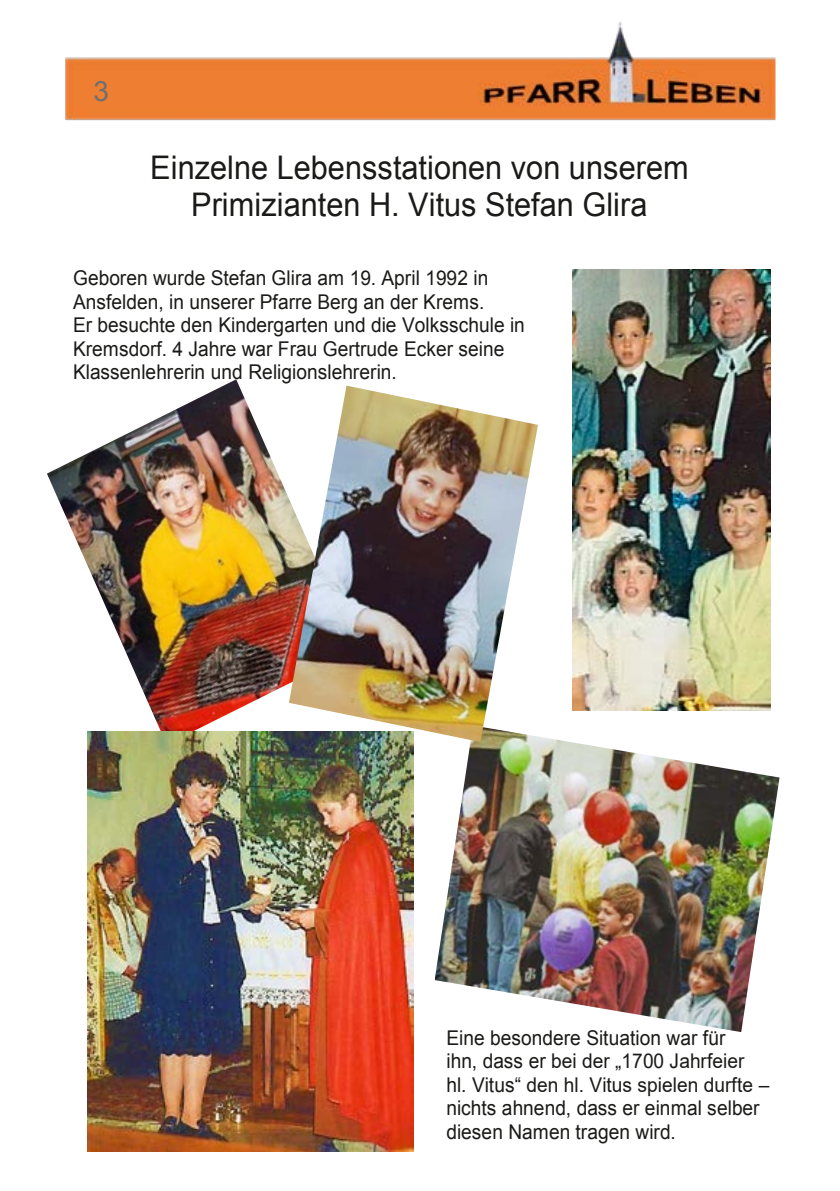
<style>
.page{position:relative;width:840px;height:1191px;background:#fff}
.page>*{position:absolute;margin:0;border:0;box-sizing:border-box;transform-origin:0 0}
.t1{font:32.6px/37.2px "Arial";color:#1a1a18;text-align:center;scale:.94 1}
.t2{font:28px "Arial";color:#6f6f6e}
.t3{font:20.4px/23.4px "Arial";color:#1a1a18;scale:.94 1}
.s1{font-style:inherit}
</style>
<div class="page">
<img style="left:65px;top:21px;width:709px;height:100px">
<img style="left:435px;top:736px;width:344px;height:296px">
<img style="left:572px;top:269px;width:197px;height:442px">
<img style="left:47px;top:379px;width:242px;height:365px">
<img style="left:289px;top:385px;width:248px;height:357px">
<img style="left:88px;top:731px;width:325px;height:420px">
<h2 class="t2" style="left:94px;top:73px;width:17px">3</h2>
<h1 class="t1" style="left:150px;top:149px;width:574px">Einzelne Lebensstationen von unserem<br>Primizianten H. Vitus Stefan Glira</h1>
<p class="t3" style="left:73px;top:267px;width:481px">Geboren wurde Stefan Glira am 19. April 1992 in Ansfelden, in unserer Pfarre Berg an der Krems.<br>Er besuchte den Kindergarten und die Volksschule in Kremsdorf. 4 Jahre war Frau Gertrude Ecker seine Klassenlehrerin und Religionslehrerin.</p>
<p class="t3" style="left:446px;top:1026px;width:345px">Eine besondere Situation war für<br>ihn, dass er <span class="s1">bei der „1700 Jahrfeier </span>hl. Vitus<span class="s1">“ den hl. Vitus spielen durfte – </span>nichts ahnend, dass er einmal selber diesen Namen tragen wird.</p>
</div>
